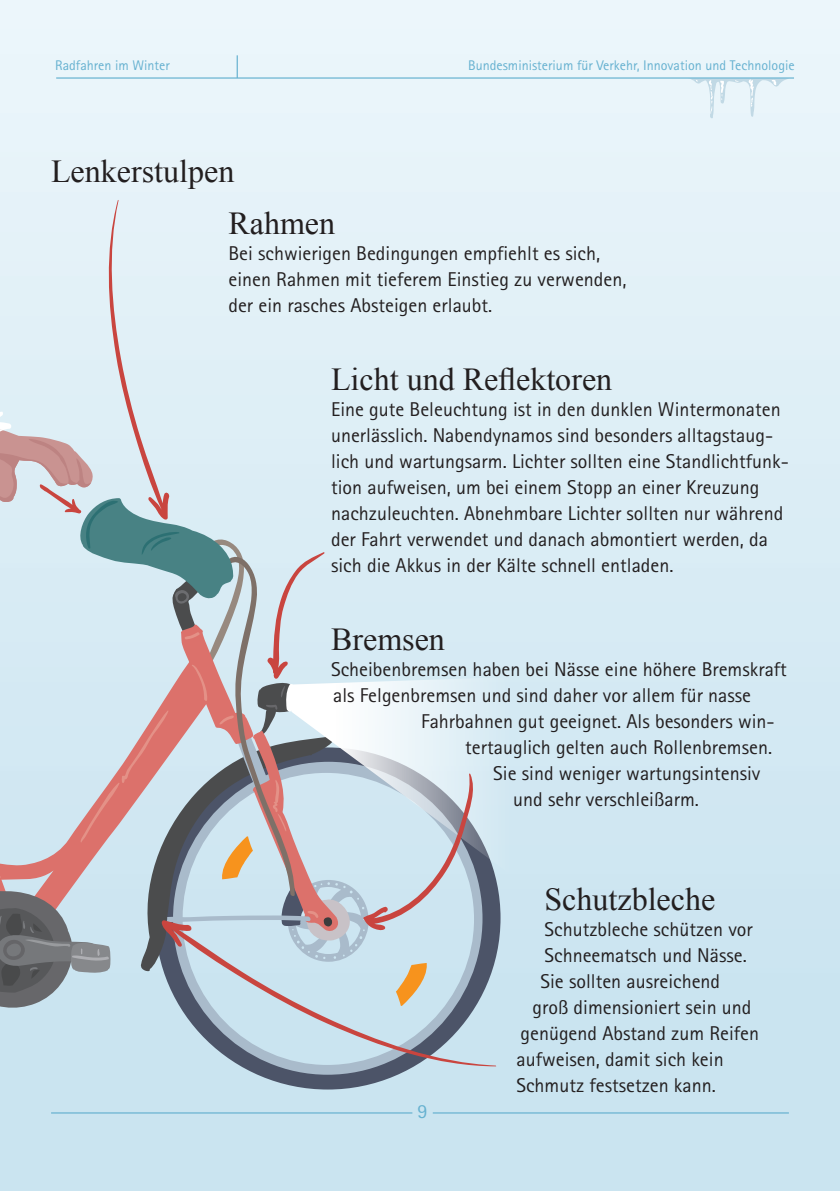
<style>
.page{position:relative;width:840px;height:1191px;background:#fff}
.page>*{position:absolute;margin:0;border:0;box-sizing:border-box;transform-origin:0 0}
.t1{font:32px "Times New Roman";color:#231f20}
.t2{font:20px/26px "Rotis Sans Serif";color:#231f20}
.t3{font:20px "Rotis Sans Serif";color:#66b1d0}
.t4{font:14px "Rotis Sans Serif";color:#66b1d0}
</style>
<div class="page">
<div style="left:0;top:0;width:839px;height:1191px;background:linear-gradient(to bottom,#ecf6fb,#c5e1ee)"></div>
<svg style="left:687px;top:79px;width:101px;height:40px;background:#e4f0f6"></svg>
<hr style="left:51px;top:1112px;width:737px;height:1px;background:#66b1d0">
<hr style="left:56px;top:77px;width:737px;height:2px;background:#66b1d0">
<div style="left:412px;top:1104px;width:20px;height:20px;background:#cae4f0"></div>
<hr style="left:236px;top:55px;width:2px;height:23px;background:#66b1d0">
<svg style="left:155px;top:879px;width:345px;height:210px;background:#a0b4c3"></svg>
<div style="left:477px;top:677px;width:39px;height:202px;background:#d5e9f3"></div>
<svg style="left:161px;top:919px;width:335px;height:147px;background:#aebfcc"></svg>
<svg style="left:0;top:200px;width:477px;height:811px;background:#ced8df"></svg>
<p class="t4" style="left:55px;top:57px;width:116px">Radfahren im Winter</p>
<p class="t4" style="left:468px;top:57px;width:328px">Bundesministerium für Verkehr, Innovation und Technologie</p>
<h1 class="t1" style="left:51px;top:150px;width:185px">Lenkerstulpen</h1>
<h1 class="t1" style="left:228px;top:202px;width:108px">Rahmen</h1>
<p class="t2" style="left:228px;top:240px;width:399px">Bei schwierigen Bedingungen empfiehlt es sich, einen Rahmen mit tieferem Einstieg zu verwenden, der ein rasches Absteigen erlaubt.</p>
<h1 class="t1" style="left:331px;top:358px;width:282px">Licht und Reflektoren</h1>
<p class="t2" style="left:331px;top:396px;width:459px">Eine gute Beleuchtung ist in den dunklen Wintermonaten unerlässlich. Nabendynamos sind besonders alltagstaug&shy;lich und wartungsarm. Lichter sollten eine Standlichtfunk&shy;tion aufweisen, um bei einem Stopp an einer Kreuzung nachzuleuchten. Abnehmbare Lichter sollten nur während der Fahrt verwendet und danach abmontiert werden, da sich die Akkus in der Kälte schnell entladen.</p>
<h1 class="t1" style="left:331px;top:618px;width:115px">Bremsen</h1>
<p class="t2" style="left:331px;top:656px;width:457px">Scheibenbremsen haben bei Nässe eine höhere Bremskraft</p>
<p class="t2" style="left:333px;top:682px;width:419px">als Felgenbremsen und sind daher vor allem für nasse</p>
<p class="t2" style="left:421px;top:708px;width:355px">Fahrbahnen gut geeignet. Als besonders win-</p>
<p class="t2" style="left:465px;top:734px;width:308px">tertauglich gelten auch Rollenbremsen.</p>
<p class="t2" style="left:493px;top:760px;width:268px">Sie sind weniger wartungsintensiv</p>
<p class="t2" style="left:513px;top:786px;width:187px">und sehr verschleißarm.</p>
<p class="t3" style="left:417px;top:1099px;width:11px">9</p>
<h1 class="t1" style="left:544px;top:878px;width:172px">Schutzbleche</h1>
<p class="t2" style="left:544px;top:916px;width:210px">Schutzbleche schützen vor</p>
<p class="t2" style="left:544px;top:942px;width:204px">Schneematsch und Nässe.</p>
<p class="t2" style="left:540px;top:968px;width:181px">Sie sollten ausreichend</p>
<p class="t2" style="left:532px;top:994px;width:220px">groß dimensioniert sein und</p>
<p class="t2" style="left:520px;top:1020px;width:240px">genügend Abstand zum Reifen</p>
<p class="t2" style="left:516px;top:1046px;width:208px">aufweisen, damit sich kein</p>
<p class="t2" style="left:516px;top:1072px;width:201px">Schmutz festsetzen kann.</p>
</div>
